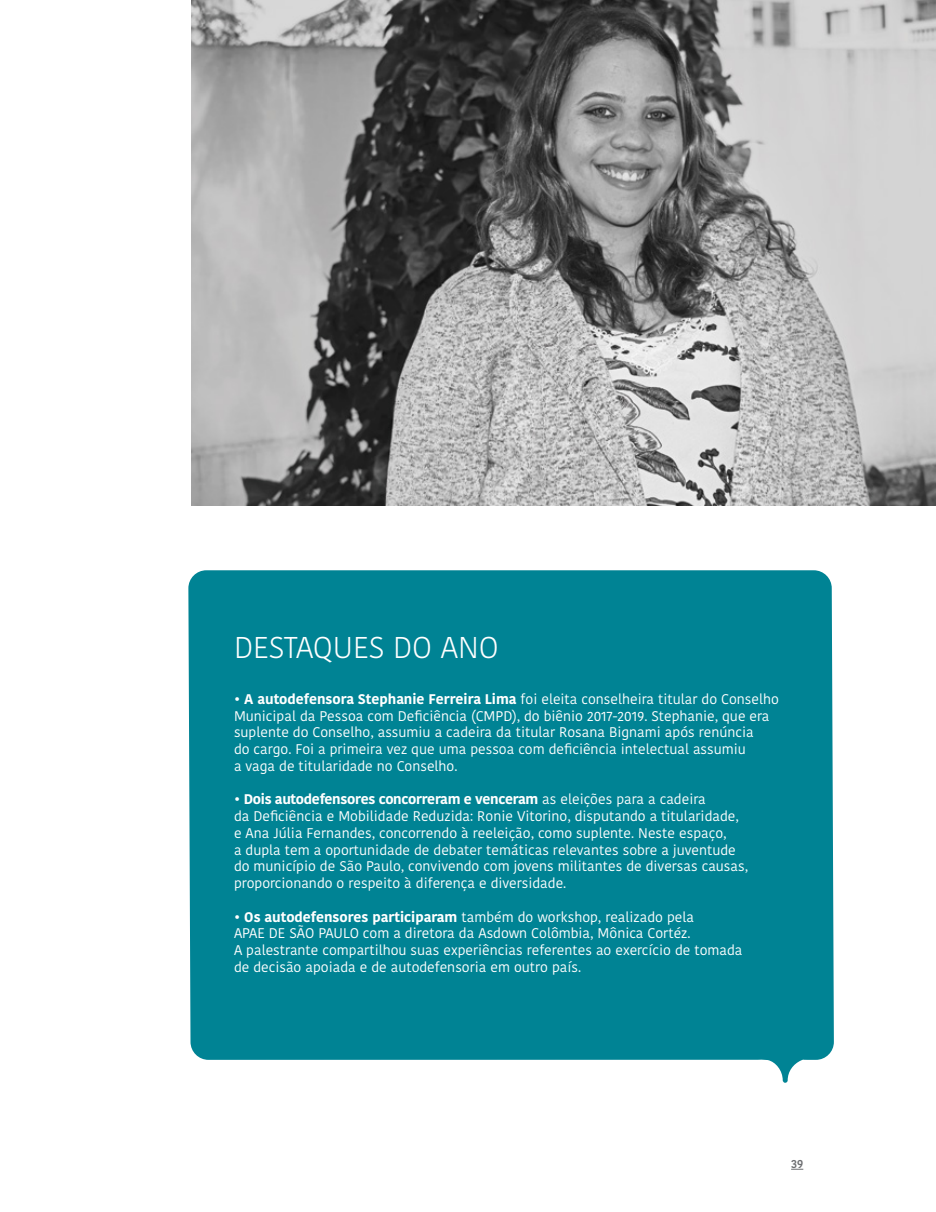
<style>
.page{position:relative;width:936px;height:1212px;background:#fff}
.page>*{position:absolute;margin:0;border:0;box-sizing:border-box;transform-origin:0 0}
.t1{font:300 30px "Kohinoor Devanagari";color:#fff}
.t2{font:13.95px/16.8px "Kohinoor Devanagari";color:#fff}
.t3{font:600 12px "Kohinoor Devanagari";color:#6d6e71}
.s1{font-weight:300}
.s2{font-weight:700}
</style>
<div class="page">
<svg style="left:791px;top:1169px;width:12px;height:1px"></svg>
<div style="left:188px;top:570px;width:645px;height:513px;background:#008394"></div>
<img style="left:191px;top:0;width:744px;height:506px">
<h1 class="t1" style="left:234px;top:630px;width:266px">DESTAQUES DO ANO</h1>
<p class="t2" style="left:234px;top:691px;width:546px"><span class="s1">•</span> <span class="s2">A autodefensora Stephanie Ferreira Lima</span> foi eleita conselheira titular do Conselho Municipal da Pessoa com Deficiência (CMPD), do biênio 2017-2019. Stephanie, que era suplente do Conselho, assumiu a cadeira da titular Rosana Bignami após renúncia<br>do cargo. Foi a primeira vez que uma pessoa com deficiência intelectual assumiu<br>a vaga de titularidade no Conselho.</p>
<p class="t2" style="left:234px;top:791px;width:515px"><span class="s1">•</span> <span class="s2">Dois autodefensores concorreram e venceram</span> as eleições para a cadeira<br>da Deficiência e Mobilidade Reduzida: Ronie Vitorino, disputando a titularidade, e Ana Júlia Fernandes, concorrendo à reeleição, como suplente. Neste espaço,<br>a dupla tem a oportunidade de debater temáticas relevantes sobre a juventude do município de São Paulo, convivendo com jovens militantes de diversas causas, proporcionando o respeito à diferença e diversidade.</p>
<p class="t2" style="left:234px;top:908px;width:510px"><span class="s1">•</span> <span class="s2">Os autodefensores participaram</span> também do workshop, realizado pela<br>APAE DE SÃO PAULO com a diretora da Asdown Colômbia, Mônica Cortéz.<br>A palestrante compartilhou suas experiências referentes ao exercício de tomada de decisão apoiada e de autodefensoria em outro país.</p>
<p class="t3" style="left:791px;top:1157px;width:14px">39</p>
</div>
